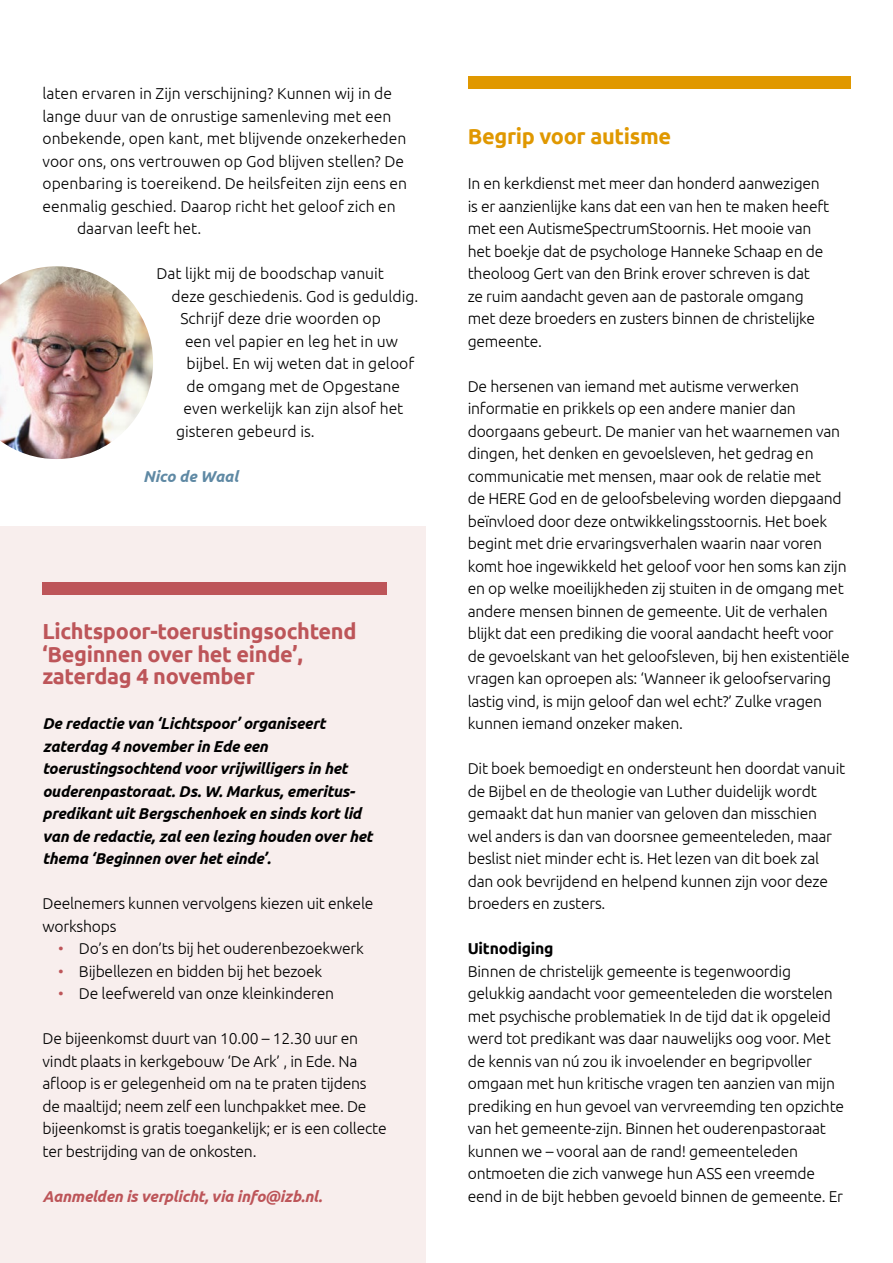
<style>
.page{position:relative;width:893px;height:1263px;background:#fff}
.page>*{position:absolute;margin:0;border:0;box-sizing:border-box;transform-origin:0 0}
.t1{font:700 21.75px/22.5px "Ubuntu";letter-spacing:-.015em;color:#bd5559}
.t2{font:700 21.75px "Ubuntu";letter-spacing:-.015em;color:#e09800}
.t3{font:300 15.75px/22.5px "Ubuntu";letter-spacing:-.015em;color:#000}
.t4{font:italic 700 15.75px/22.5px "Ubuntu";letter-spacing:-.015em;color:#000}
.t5{font:italic 700 15.75px "Ubuntu";letter-spacing:-.015em;color:#bd5559}
.t6{font:700 15.75px "Ubuntu";letter-spacing:-.015em;color:#000}
.t7{font:italic 700 15.75px "Ubuntu";color:#5f89a4}
.s1{color:#bd5559}
</style>
<div class="page">
<div style="left:468px;top:76px;width:382px;height:12px;background:#e09800"></div>
<div style="left:0;top:526px;width:425px;height:737px;background:#f8eeed"></div>
<div style="left:43px;top:582px;width:344px;height:12px;background:#bd5559"></div>
<img style="left:0;top:266px;width:153px;height:193px">
<p class="t3" style="left:43px;top:82px;width:351px">laten ervaren in Zijn verschijning? Kunnen wij in de</p>
<p class="t3" style="left:43px;top:104px;width:350px">lange duur van de onrustige samenleving met een</p>
<p class="t3" style="left:43px;top:127px;width:365px">onbekende, open kant, met blijvende onzekerheden</p>
<p class="t3" style="left:43px;top:149px;width:363px">voor ons, ons vertrouwen op God blijven stellen? De</p>
<p class="t3" style="left:43px;top:172px;width:366px">openbaring is toereikend. De heilsfeiten zijn eens en</p>
<p class="t3" style="left:43px;top:194px;width:355px">eenmalig geschied. Daarop richt het geloof zich en</p>
<p class="t3" style="left:77px;top:217px;width:126px">daarvan leeft het.</p>
<p class="t3" style="left:157px;top:262px;width:229px">Dat lijkt mij de boodschap vanuit</p>
<p class="t3" style="left:172px;top:284px;width:248px">deze geschiedenis. God is geduldig.</p>
<p class="t3" style="left:181px;top:307px;width:202px">Schrijf deze drie woorden op</p>
<p class="t3" style="left:185px;top:329px;width:215px">een vel papier en leg het in uw</p>
<p class="t3" style="left:187px;top:352px;width:229px">bijbel. En wij weten dat in geloof</p>
<p class="t3" style="left:187px;top:374px;width:215px">de omgang met de Opgestane</p>
<p class="t3" style="left:184px;top:397px;width:221px">even werkelijk kan zijn alsof het</p>
<p class="t3" style="left:176px;top:419px;width:140px">gisteren gebeurd is.</p>
<p class="t7" style="left:143px;top:466px;width:97px">Nico de Waal</p>
<h1 class="t1" style="left:43px;top:620px;width:316px">Lichtspoor-toerustingsochtend ‘Beginnen over het einde’, zaterdag 4 november</h1>
<p class="t4" style="left:43px;top:712px;width:331px">De redactie van ‘Lichtspoor’ organiseert zaterdag 4 november in Ede een toerustingsochtend voor vrijwilligers in het ouderenpastoraat. Ds. W. Markus, emeritus&shy;predikant uit Bergschenhoek en sinds kort lid van de redactie, zal een lezing houden over het thema ‘Beginnen over het einde’.</p>
<p class="t3" style="left:43px;top:892px;width:332px">Deelnemers kunnen vervolgens kiezen uit enkele workshops</p>
<p class="t3" style="left:58px;top:937px;width:307px"><span class="s1">•</span> Do’s en don’ts bij het ouderenbezoekwerk</p>
<p class="t3" style="left:58px;top:959px;width:266px"><span class="s1">•</span> Bijbellezen en bidden bij het bezoek</p>
<p class="t3" style="left:58px;top:982px;width:278px"><span class="s1">•</span> De leefwereld van onze kleinkinderen</p>
<p class="t3" style="left:43px;top:1027px;width:346px">De bijeenkomst duurt van 10.00 – 12.30 uur en vindt plaats in kerkgebouw ‘De Ark’ , in Ede. Na afloop is er gelegenheid om na te praten tijdens de maaltijd; neem zelf een lunchpakket mee. De bijeenkomst is gratis toegankelijk; er is een collecte ter bestrijding van de onkosten.</p>
<p class="t5" style="left:43px;top:1186px;width:281px">Aanmelden is verplicht, via info@izb.nl.</p>
<h1 class="t2" style="left:468px;top:123px;width:205px">Begrip voor autisme</h1>
<p class="t3" style="left:468px;top:172px;width:363px">In en kerkdienst met meer dan honderd aanwezigen is er aanzienlijke kans dat een van hen te maken heeft met een AutismeSpectrumStoornis. Het mooie van het boekje dat de psychologe Hanneke Schaap en de theoloog Gert van den Brink erover schreven is dat ze ruim aandacht geven aan de pastorale omgang met deze broeders en zusters binnen de christelijke gemeente.</p>
<p class="t3" style="left:468px;top:374px;width:383px">De hersenen van iemand met autisme verwerken informatie en prikkels op een andere manier dan doorgaans gebeurt. De manier van het waarnemen van dingen, het denken en gevoelsleven, het gedrag en communicatie met mensen, maar ook de relatie met<br>de HERE God en de geloofsbeleving worden diepgaand beïnvloed door deze ontwikkelingsstoornis. Het boek begint met drie ervaringsverhalen waarin naar voren komt hoe ingewikkeld het geloof voor hen soms kan zijn en op welke moeilijkheden zij stuiten in de omgang met andere mensen binnen de gemeente. Uit de verhalen blijkt dat een prediking die vooral aandacht heeft voor de gevoelskant van het geloofsleven, bij hen existentiële vragen kan oproepen als: ‘Wanneer ik geloofservaring lastig vind, is mijn geloof dan wel echt?’ Zulke vragen kunnen iemand onzeker maken.</p>
<p class="t3" style="left:468px;top:757px;width:379px">Dit boek bemoedigt en ondersteunt hen doordat vanuit de Bijbel en de theologie van Luther duidelijk wordt gemaakt dat hun manier van geloven dan misschien wel anders is dan van doorsnee gemeenteleden, maar beslist niet minder echt is. Het lezen van dit boek zal dan ook bevrijdend en helpend kunnen zijn voor deze broeders en zusters.</p>
<p class="t6" style="left:468px;top:939px;width:87px">Uitnodiging</p>
<p class="t3" style="left:468px;top:959px;width:378px">Binnen de christelijk gemeente is tegenwoordig gelukkig aandacht voor gemeenteleden die worstelen met psychische problematiek In de tijd dat ik opgeleid werd tot predikant was daar nauwelijks oog voor. Met de kennis van nú zou ik invoelender en begripvoller omgaan met hun kritische vragen ten aanzien van mijn prediking en hun gevoel van vervreemding ten opzichte van het gemeente-zijn. Binnen het ouderenpastoraat kunnen we – vooral aan de rand! gemeenteleden ontmoeten die zich vanwege hun ASS een vreemde eend in de bijt hebben gevoeld binnen de gemeente. Er</p>
</div>
